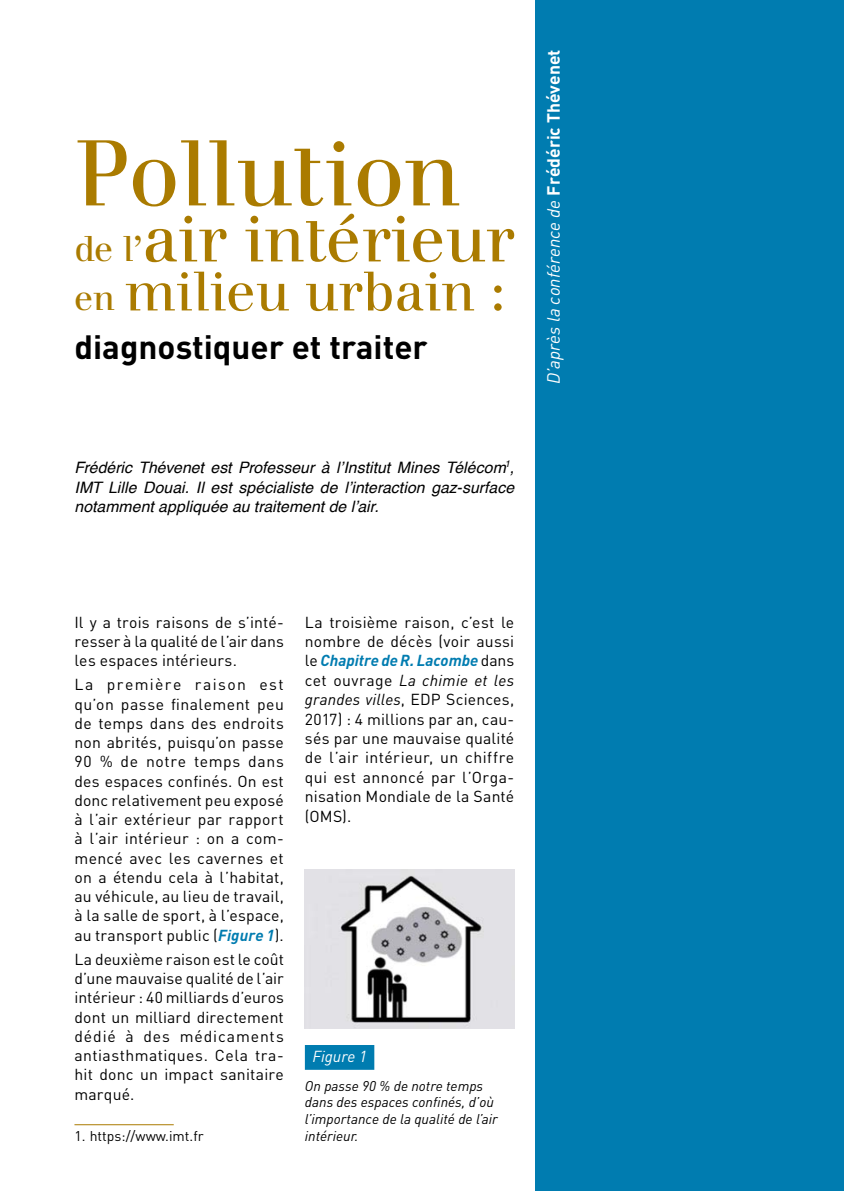
<style>
.page{position:relative;width:844px;height:1191px;background:#fff}
.page>*{position:absolute;margin:0;border:0;box-sizing:border-box;transform-origin:0 0}
.t1{font:91px "Apfelbaum";color:#aa7b00}
.t2{font:64.75px "Apfelbaum";color:#aa7b00}
.t3{font:54.25px "Apfelbaum";color:#aa7b00}
.t4{font:700 33.25px "DIN";color:#000}
.t5{font:italic 17.5px "DIN";color:#fff}
.t6{font:15.75px/19.2px "DIN";letter-spacing:.01em;color:#000;text-align:justify}
.t7{font:italic 15.75px/19.2px "Helvetica";letter-spacing:.005em;color:#000;text-align:justify}
.t8{font:italic 15.75px "DIN";color:#fff}
.t9{font:italic 14px/17px "DIN";color:#000}
.t10{font:14px "DIN";color:#000}
.s1{font-size:35px}
.s2{font-weight:700;font-style:normal}
.s3{font-weight:700;font-style:italic;color:#007cb0}
.s4{font-style:italic}
</style>
<div class="page">
<div style="left:535px;top:0;width:308px;height:1191px;background:#007cb0"></div>
<hr style="left:74px;top:1124px;width:100px;height:1px;background:#aa7b00">
<div style="left:305px;top:1045px;width:69px;height:24px;background:#007cb0"></div>
<img style="left:305px;top:870px;width:209px;height:158px">
<h1 class="t1" style="left:74px;top:119px;width:388px">Pollution</h1>
<h2 class="t2" style="left:74px;top:200px;width:441px"><span class="s1">de l’</span>air intérieur</h2>
<h3 class="t3" style="left:74px;top:259px;width:432px"><span class="s1">en</span> milieu urbain :</h3>
<h3 class="t4" style="left:74px;top:326px;width:355px">diagnostiquer et traiter</h3>
<p class="t7" style="left:74px;top:458px;width:441px">Frédéric Thévenet est Professeur à l’Institut Mines Télécom<sup>1</sup>, IMT Lille Douai. Il est spécialiste de l’interaction gaz-surface notamment appliquée au traitement de l’air.</p>
<p class="t5" style="left:542px;top:384px;width:336px;rotate:-90deg">D’après la conférence de <span class="s2">Frédéric Thévenet</span></p>
<p class="t6" style="left:74px;top:612px;width:211px">Il y a trois raisons de s’inté&shy;resser à la qualité de l’air dans les espaces intérieurs.</p>
<p class="t6" style="left:74px;top:674px;width:211px">La première raison est qu’on passe finalement peu de temps dans des endroits non abrités, puisqu’on passe 90 % de notre temps dans des espaces confinés. On est donc relativement peu exposé à l’air extérieur par rapport à l’air intérieur : on a com&shy;mencé avec les cavernes et on a étendu cela à l’habitat, au véhicule, au lieu de travail, à la salle de sport, à l’espace, au transport public (<span class="s3">Figure 1</span>).</p>
<p class="t6" style="left:74px;top:949px;width:211px">La deuxième raison est le coût d’une mauvaise qualité de l’air intérieur : 40 milliards d’euros dont un milliard directement dédié à des médicaments antiasthmatiques. Cela tra&shy;hit donc un impact sanitaire marqué.</p>
<p class="t10" style="left:74px;top:1127px;width:131px">1. https://www.imt.fr</p>
<p class="t6" style="left:305px;top:612px;width:211px">La troisième raison, c’est le nombre de décès (voir aussi le <span class="s3">Chapitre de R. Lacombe</span> dans cet ouvrage <span class="s4">La chimie et les grandes villes</span>, EDP Sciences, 2017) : 4 millions par an, cau&shy;sés par une mauvaise qualité de l’air intérieur, un chiffre qui est annoncé par l’Orga&shy;nisation Mondiale de la Santé (OMS).</p>
<p class="t8" style="left:312px;top:1046px;width:56px">Figure 1</p>
<p class="t9" style="left:305px;top:1076px;width:194px">On passe 90 % de notre temps dans des espaces confinés, d’où l’importance de la qualité de l’air intérieur.</p>
</div>
